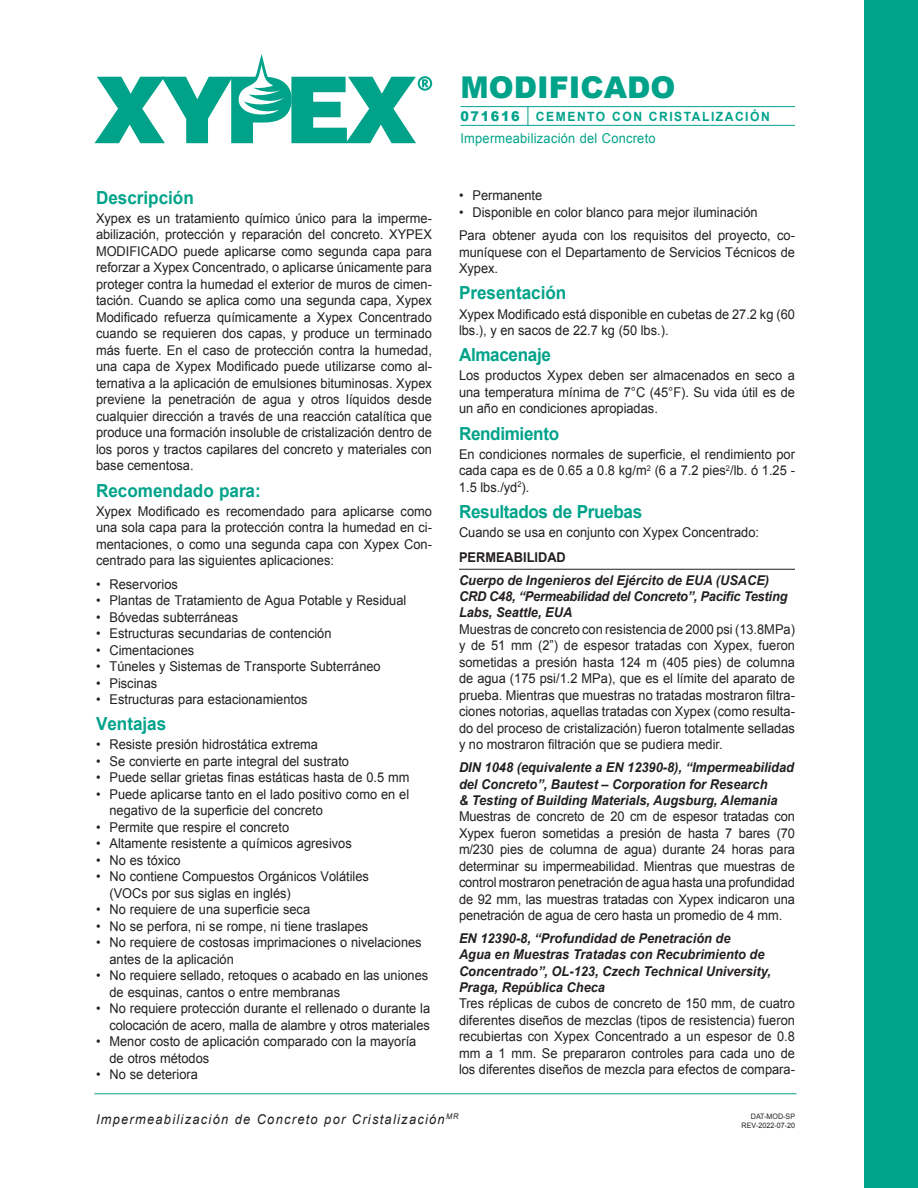
<style>
.page{position:relative;width:918px;height:1188px;background:#fff}
.page>*{position:absolute;margin:0;border:0;box-sizing:border-box;transform-origin:0 0}
.t1{font:900 30px "Arial";color:#00a38a}
.t2{font:700 18px "Arial";color:#00a38a;scale:.95 1}
.t3{font:700 18px "Arial";letter-spacing:-.02em;color:#00a38a;scale:.95 1}
.t4{font:13.5px/16.5px "Arial";color:#231f20;scale:.95 1}
.t5{font:italic 700 13.5px/16.2px "Arial";color:#231f20;scale:.95 1}
.t6{font:italic 13.5px "Arial";letter-spacing:.1em;color:#231f20;scale:.95 1}
.t7{font:13.5px "Arial";letter-spacing:.02em;color:#00a38a;scale:.95 1}
.t8{font:700 13.5px "Arial";color:#231f20;scale:.95 1}
.t9{font:700 12.75px "Arial";letter-spacing:.125em;color:#00a38a;scale:.95 1}
.t10{font:7.5px/9px "Arial";color:#231f20;text-align:right;scale:.95 1}
.s1{font-weight:900;font-size:13.5px}
.s2{font-weight:400;font-size:19.8px}
</style>
<div class="page">
<div style="left:864px;top:0;width:54px;height:1188px;background:#00a38a"></div>
<hr style="left:459px;top:569px;width:336px;height:1px;background:#231f20">
<hr style="left:460px;top:106px;width:335px;height:1px;background:#00a38a">
<hr style="left:460px;top:125px;width:335px;height:1px;background:#00a38a">
<hr style="left:94px;top:1093px;width:702px;height:1px;background:#00a38a">
<svg style="left:95px;top:54px;width:337px;height:89px"></svg>
<h2 class="t2" style="left:96px;top:185px;width:105px">Descripción</h2>
<p class="t4" style="left:96px;top:210px;width:355px;text-align:justify">Xypex es un tratamiento químico único para la imperme&shy;abilización, protección y reparación del concreto. XYPEX MODIFICADO puede aplicarse como segunda capa para reforzar a Xypex Concentrado, o aplicarse únicamente para proteger contra la humedad el exterior de muros de cimen&shy;tación. Cuando se aplica como una segunda capa, Xypex Modificado refuerza químicamente a Xypex Concentrado cuando se requieren dos capas, y produce un terminado más fuerte. En el caso de protección contra la humedad, una capa de Xypex Modificado puede utilizarse como al&shy;ternativa a la aplicación de emulsiones bituminosas. Xypex previene la penetración de agua y otros líquidos desde cualquier dirección a través de una reacción catalítica que produce una formación insoluble de cristalización dentro de los poros y tractos capilares del concreto y materiales con base cementosa.</p>
<h2 class="t2" style="left:96px;top:478px;width:175px">Recomendado para:</h2>
<p class="t4" style="left:96px;top:503px;width:355px;text-align:justify">Xypex Modificado es recomendado para aplicarse como una sola capa para la protección contra la humedad en ci&shy;mentaciones, o como una segunda capa con Xypex Con&shy;centrado para las siguientes aplicaciones:</p>
<p class="t4" style="left:96px;top:576px;width:88px">• Reservorios</p>
<p class="t4" style="left:96px;top:592px;width:328px">• Plantas de Tratamiento de Agua Potable y Residual</p>
<p class="t4" style="left:96px;top:609px;width:151px">• Bóvedas subterráneas</p>
<p class="t4" style="left:96px;top:625px;width:249px">• Estructuras secundarias de contención</p>
<p class="t4" style="left:96px;top:642px;width:105px">• Cimentaciones</p>
<p class="t4" style="left:96px;top:658px;width:301px">• Túneles y Sistemas de Transporte Subterráneo</p>
<p class="t4" style="left:96px;top:675px;width:66px">• Piscinas</p>
<p class="t4" style="left:96px;top:691px;width:224px">• Estructuras para estacionamientos</p>
<h2 class="t2" style="left:96px;top:712px;width:76px">Ventajas</h2>
<p class="t4" style="left:96px;top:737px;width:235px">• Resiste presión hidrostática extrema</p>
<p class="t4" style="left:96px;top:753px;width:268px">• Se convierte en parte integral del sustrato</p>
<p class="t4" style="left:96px;top:770px;width:332px">• Puede sellar grietas finas estáticas hasta de 0.5 mm</p>
<p class="t4" style="left:110px;top:786px;width:317px;text-indent:-14px">• Puede aplicarse tanto en el lado positivo como en el negativo de la superficie del concreto</p>
<p class="t4" style="left:96px;top:819px;width:205px">• Permite que respire el concreto</p>
<p class="t4" style="left:96px;top:836px;width:271px">• Altamente resistente a químicos agresivos</p>
<p class="t4" style="left:96px;top:852px;width:91px">• No es tóxico</p>
<p class="t4" style="left:110px;top:869px;width:275px;text-indent:-14px">• No contiene Compuestos Orgánicos Volátiles (VOCs por sus siglas en inglés)</p>
<p class="t4" style="left:96px;top:902px;width:227px">• No requiere de una superficie seca</p>
<p class="t4" style="left:96px;top:918px;width:288px">• No se perfora, ni se rompe, ni tiene traslapes</p>
<p class="t4" style="left:110px;top:935px;width:330px;text-indent:-14px">• No requiere de costosas imprimaciones o nivelaciones antes de la aplicación</p>
<p class="t4" style="left:110px;top:968px;width:337px;text-indent:-14px">• No requiere sellado, retoques o acabado en las uniones de esquinas, cantos o entre membranas</p>
<p class="t4" style="left:96px;top:1001px;width:353px;text-align:right">• No requiere protección durante el rellenado o durante la colocación de acero, malla de alambre y otros materiales</p>
<p class="t4" style="left:110px;top:1034px;width:325px;text-indent:-14px">• Menor costo de aplicación comparado con la mayoría de otros métodos</p>
<p class="t4" style="left:96px;top:1067px;width:109px">• No se deteriora</p>
<h1 class="t1" style="left:460px;top:66px;width:217px">MODIFICADO</h1>
<p class="t9" style="left:460px;top:108px;width:327px"><span class="s1">071616</span> <span class="s2">|</span> CEMENTO CON CRISTALIZACIÓN</p>
<p class="t7" style="left:460px;top:130px;width:207px">Impermeabilización del Concreto</p>
<p class="t4" style="left:459px;top:187px;width:89px">• Permanente</p>
<p class="t4" style="left:459px;top:201px;width:355px;line-height:23.2px">• Disponible en color blanco para mejor iluminación<br>Para obtener ayuda con los requisitos del proyecto, co-</p>
<p class="t4" style="left:459px;top:244px;width:355px">muníquese con el Departamento de Servicios Técnicos de<br>Xypex.</p>
<h2 class="t2" style="left:459px;top:281px;width:115px">Presentación</h2>
<p class="t4" style="left:459px;top:306px;width:355px">Xypex Modificado está disponible en cubetas de 27.2 kg (60 lbs.), y en sacos de 22.7 kg (50 lbs.).</p>
<h2 class="t3" style="left:459px;top:343px;width:98px">Almacenaje</h2>
<p class="t4" style="left:459px;top:368px;width:355px;text-align:justify">Los productos Xypex deben ser almacenados en seco a una temperatura mínima de 7°C (45°F). Su vida útil es de un año en condiciones apropiadas.</p>
<h2 class="t3" style="left:459px;top:422px;width:107px">Rendimiento</h2>
<p class="t4" style="left:459px;top:446px;width:355px;text-align:justify">En condiciones normales de superficie, el rendimiento por cada capa es de 0.65 a 0.8 kg/m<sup>2</sup> (6 a 7.2 pies<sup>2</sup>/lb. ó 1.25 - 1.5 lbs./yd<sup>2</sup>).</p>
<h2 class="t3" style="left:459px;top:500px;width:194px">Resultados de Pruebas</h2>
<p class="t4" style="left:459px;top:525px;width:317px">Cuando se usa en conjunto con Xypex Concentrado:</p>
<p class="t8" style="left:459px;top:548px;width:114px">PERMEABILIDAD</p>
<p class="t5" style="left:459px;top:573px;width:348px">Cuerpo de Ingenieros del Ejército de EUA (USACE)<br>CRD C48, “Permeabilidad del Concreto”, Pacific Testing<br>Labs, Seattle, EUA</p>
<p class="t4" style="left:459px;top:621px;width:355px;text-align:justify">Muestras de concreto con resistencia de 2000 psi (13.8MPa) y de 51 mm (2”) de espesor tratadas con Xypex, fueron sometidas a presión hasta 124 m (405 pies) de columna de agua (175 psi/1.2 MPa), que es el límite del aparato de prueba. Mientras que muestras no tratadas mostraron filtra&shy;ciones notorias, aquellas tratadas con Xypex (como resulta&shy;do del proceso de cristalización) fueron totalmente selladas y no mostraron filtración que se pudiera medir.</p>
<p class="t5" style="left:459px;top:760px;width:354px">DIN 1048 (equivalente a EN 12390-8), “Impermeabilidad del Concreto”, Bautest – Corporation for Research<br>&amp; Testing of Building Materials, Augsburg, Alemania</p>
<p class="t4" style="left:459px;top:808px;width:355px;text-align:justify">Muestras de concreto de 20 cm de espesor tratadas con Xypex fueron sometidas a presión de hasta 7 bares (70 m/230 pies de columna de agua) durante 24 horas para determinar su impermeabilidad. Mientras que muestras de control mostraron penetración de agua hasta una profundidad de 92 mm, las muestras tratadas con Xypex indicaron una penetración de agua de cero hasta un promedio de 4 mm.</p>
<p class="t5" style="left:459px;top:931px;width:330px">EN 12390-8, “Profundidad de Penetración de<br>Agua en Muestras Tratadas con Recubrimiento de Concentrado”, OL-123, Czech Technical University, Praga, República Checa</p>
<p class="t4" style="left:459px;top:996px;width:355px;text-align:justify">Tres réplicas de cubos de concreto de 150 mm, de cuatro diferentes diseños de mezclas (tipos de resistencia) fueron recubiertas con Xypex Concentrado a un espesor de 0.8 mm a 1 mm. Se prepararon controles para cada uno de los diferentes diseños de mezcla para efectos de compara-</p>
<p class="t6" style="left:96px;top:1110px;width:383px">Impermeabilización de Concreto por Cristalización<sup>MR</sup></p>
<p class="t10" style="left:742px;top:1112px;width:58px">DAT-MOD-SP<br>REV-2022-07-20</p>
</div>
